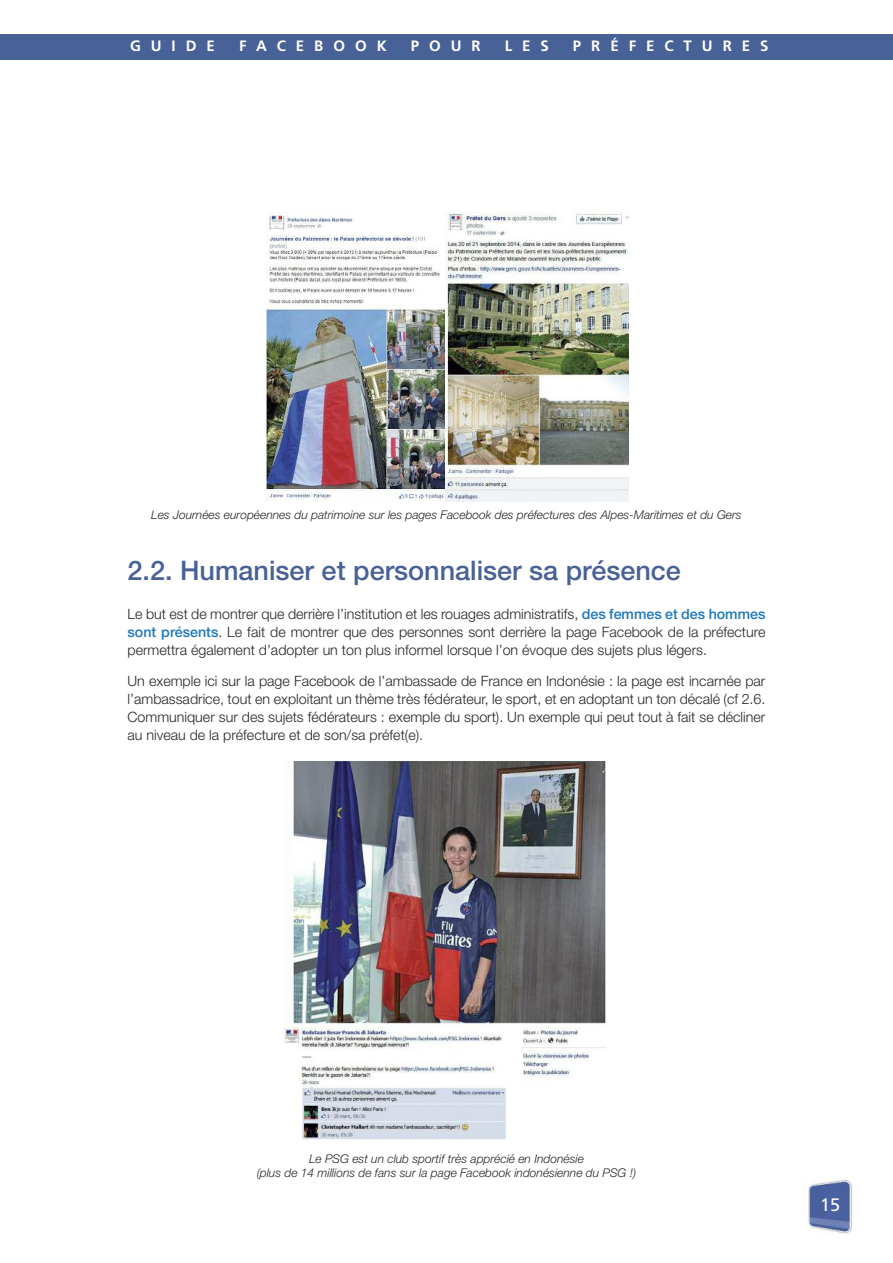
<style>
.page{position:relative;width:893px;height:1263px;background:#fff}
.page>*{position:absolute;margin:0;border:0;box-sizing:border-box;transform-origin:0 0}
.t1{font:500 27px "Helvetica Neue";color:#486196}
.t2{font:18px "Frutiger";color:#fff}
.t3{font:700 15px "Frutiger";letter-spacing:.665em;color:#fff}
.t4{font:300 14.25px/18px "Helvetica Neue";color:#272627;text-align:justify}
.t5{font:italic 300 12px/13.5px "Helvetica Neue";color:#272627;text-align:center}
.s1{font-weight:500;color:#1c77bd}
</style>
<div class="page">
<div style="left:3px;top:34px;width:890px;height:26px;background:#486196"></div>
<img style="left:803px;top:1176px;width:50px;height:59px">
<hr style="left:0;top:34px;width:3px;height:26px;background:#486196">
<img style="left:267px;top:213px;width:179px;height:288px">
<img style="left:446px;top:213px;width:183px;height:289px">
<img style="left:281px;top:761px;width:325px;height:379px">
<p class="t3" style="left:130px;top:40px;width:86px">GUIDE</p>
<p class="t3" style="left:239px;top:40px;width:149px">FACEBOOK</p>
<p class="t3" style="left:411px;top:40px;width:71px">POUR</p>
<p class="t3" style="left:505px;top:40px;width:46px">LES</p>
<p class="t3" style="left:573px;top:40px;width:197px">PRÉFECTURES</p>
<p class="t5" style="left:151px;top:509px;width:592px">Les Journées européennes du patrimoine sur les pages Facebook des préfectures des Alpes-Maritimes et du Gers</p>
<h1 class="t1" style="left:128px;top:554px;width:555px">2.2. Humaniser et personnaliser sa présence</h1>
<p class="t4" style="left:128px;top:607px;width:639px">Le but est de montrer que derrière l’institution et les rouages administratifs, <span class="s1">des femmes et des hommes sont présents</span>. Le fait de montrer que des personnes sont derrière la page Facebook de la préfecture permettra également d’adopter un ton plus informel lorsque l’on évoque des sujets plus légers.</p>
<p class="t4" style="left:128px;top:673px;width:639px">Un exemple ici sur la page Facebook de l’ambassade de France en Indonésie : la page est incarnée par l’ambassadrice, tout en exploitant un thème très fédérateur, le sport, et en adoptant un ton décalé (cf 2.6.<br>Communiquer sur des sujets fédérateurs : exemple du sport). Un exemple qui peut tout à fait se décliner au niveau de la préfecture et de son/sa préfet(e).</p>
<p class="t5" style="left:257px;top:1153px;width:381px">Le PSG est un club sportif très apprécié en Indonésie<br>(plus de 14 millions de fans sur la page Facebook indonésienne du PSG !)</p>
<p class="t2" style="left:820px;top:1198px;width:21px">15</p>
</div>
